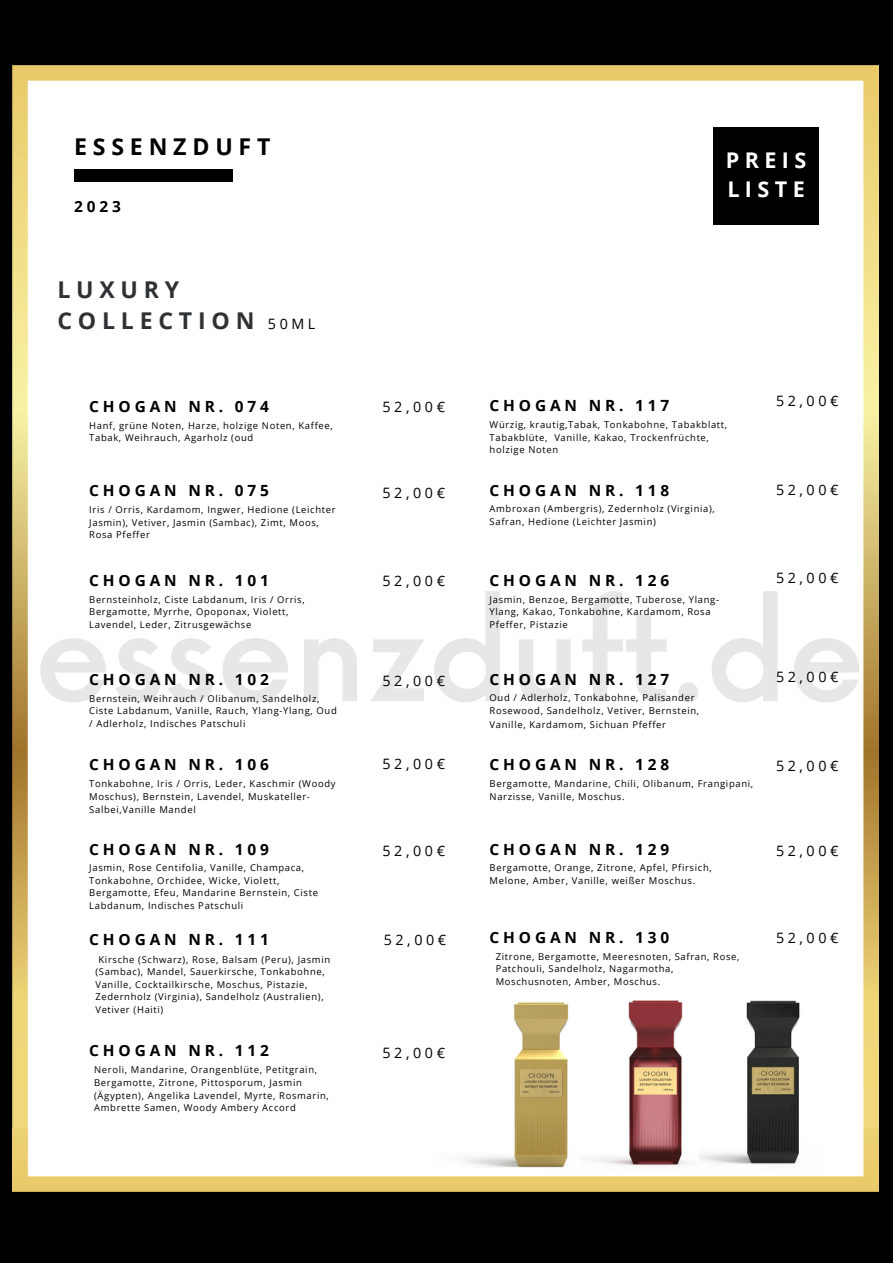
<style>
.page{position:relative;width:893px;height:1264px;background:#fff}
.page>*{position:absolute;margin:0;border:0;box-sizing:border-box;transform-origin:0 0}
.t1{font:500 123.75px "Now";color:#000}
.t2{font:700 23.1px/31.5px "Open Sans";letter-spacing:.25em;color:#2f3235}
.t3{font:700 23.1px "Open Sans";letter-spacing:.25em;color:#000}
.t4{font:700 21.6px/29.2px "Open Sans";letter-spacing:.25em;color:#fff}
.t5{font:700 15.45px "Open Sans";letter-spacing:.25em;color:#000}
.t6{font:14.25px "Open Sans";letter-spacing:.25em;color:#000}
.t7{font:9.45px/12.6px "Open Sans";letter-spacing:.07em;color:#000}
</style>
<div class="page">
<div style="left:0;top:0;width:892px;height:1262px;background:#000"></div>
<img style="left:13px;top:65px;width:865px;height:1063px">
<img style="left:13px;top:1128px;width:865px;height:63px">
<img style="left:697px;top:991px;width:127px;height:182px">
<img style="left:558px;top:985px;width:139px;height:188px">
<img style="left:432px;top:975px;width:146px;height:193px">
<h2 class="t3" style="left:74px;top:130px;width:198px">ESSENZDUFT</h2>
<h3 class="t5" style="left:74px;top:195px;width:48px">2023</h3>
<h2 class="t2" style="left:57px;top:273px;width:199px">LUXURY<br>COLLECTION</h2>
<h3 class="t6" style="left:268px;top:314px;width:49px">50ML</h3>
<h3 class="t4" style="left:725px;top:145px;width:82px">PREIS<br>LISTE</h3>
<h3 class="t6" style="left:776px;top:391px;width:64px">52,00€</h3>
<h3 class="t5" style="left:489px;top:395px;width:181px">CHOGAN NR. 117</h3>
<p class="t7" style="left:489px;top:418px;width:239px">Würzig, krautig,Tabak, Tonkabohne, Tabakblatt,<br>Tabakblüte, Vanille, Kakao, Trockenfrüchte, holzige Noten</p>
<h3 class="t5" style="left:489px;top:479px;width:181px">CHOGAN NR. 118</h3>
<p class="t7" style="left:489px;top:502px;width:227px">Ambroxan (Ambergris), Zedernholz (Virginia),<br>Safran, Hedione (Leichter Jasmin)</p>
<h3 class="t5" style="left:89px;top:396px;width:181px">CHOGAN NR. 074</h3>
<p class="t7" style="left:89px;top:419px;width:245px">Hanf, grüne Noten, Harze, holzige Noten, Kaffee,<br>Tabak, Weihrauch, Agarholz (oud</p>
<h3 class="t6" style="left:382px;top:397px;width:64px">52,00€</h3>
<h3 class="t6" style="left:776px;top:480px;width:64px">52,00€</h3>
<h3 class="t5" style="left:89px;top:480px;width:181px">CHOGAN NR. 075</h3>
<p class="t7" style="left:89px;top:503px;width:248px">Iris / Orris, Kardamom, Ingwer, Hedione (Leichter<br>Jasmin), Vetiver, Jasmin (Sambac), Zimt, Moos,<br>Rosa Pfeffer</p>
<h3 class="t5" style="left:89px;top:569px;width:181px">CHOGAN NR. 101</h3>
<p class="t7" style="left:89px;top:592px;width:217px">Bernsteinholz, Ciste Labdanum, Iris / Orris,<br>Bergamotte, Myrrhe, Opoponax, Violett,<br>Lavendel, Leder, Zitrusgewächse</p>
<h3 class="t6" style="left:382px;top:483px;width:64px">52,00€</h3>
<h3 class="t6" style="left:776px;top:567px;width:64px">52,00€</h3>
<h3 class="t5" style="left:489px;top:569px;width:181px">CHOGAN NR. 126</h3>
<p class="t7" style="left:489px;top:592px;width:231px">Jasmin, Benzoe, Bergamotte, Tuberose, Ylang-<br>Ylang, Kakao, Tonkabohne, Kardamom, Rosa<br>Pfeffer, Pistazie</p>
<h3 class="t6" style="left:382px;top:570px;width:64px">52,00€</h3>
<h1 class="t1" style="left:34px;top:590px;width:831px">essenzduft.de</h1>
<h3 class="t6" style="left:776px;top:666px;width:64px">52,00€</h3>
<h3 class="t5" style="left:89px;top:668px;width:181px">CHOGAN NR. 102</h3>
<p class="t7" style="left:89px;top:691px;width:249px">Bernstein, Weihrauch / Olibanum, Sandelholz,<br>Ciste Labdanum, Vanille, Rauch, Ylang-Ylang, Oud / Adlerholz, Indisches Patschuli</p>
<h3 class="t5" style="left:89px;top:753px;width:181px">CHOGAN NR. 106</h3>
<p class="t7" style="left:89px;top:777px;width:248px">Tonkabohne, Iris / Orris, Leder, Kaschmir (Woody<br>Moschus), Bernstein, Lavendel, Muskateller-<br>Salbei,Vanille Mandel</p>
<h3 class="t5" style="left:89px;top:838px;width:181px">CHOGAN NR. 109</h3>
<p class="t7" style="left:89px;top:861px;width:230px">Jasmin, Rose Centifolia, Vanille, Champaca, Tonkabohne, Orchidee, Wicke, Violett, Bergamotte, Efeu, Mandarine Bernstein, Ciste Labdanum, Indisches Patschuli</p>
<h3 class="t5" style="left:89px;top:928px;width:181px">CHOGAN NR. 111</h3>
<p class="t7" style="left:95px;top:952px;width:236px;text-indent:3px">Kirsche (Schwarz), Rose, Balsam (Peru), Jasmin (Sambac), Mandel, Sauerkirsche, Tonkabohne, Vanille, Cocktailkirsche, Moschus, Pistazie, Zedernholz (Virginia), Sandelholz (Australien), Vetiver (Haiti)</p>
<h3 class="t5" style="left:89px;top:1039px;width:181px">CHOGAN NR. 112</h3>
<p class="t7" style="left:94px;top:1063px;width:236px">Neroli, Mandarine, Orangenblüte, Petitgrain, Bergamotte, Zitrone, Pittosporum, Jasmin (Ägypten), Angelika Lavendel, Myrte, Rosmarin, Ambrette Samen, Woody Ambery Accord</p>
<h3 class="t5" style="left:489px;top:668px;width:181px">CHOGAN NR. 127</h3>
<p class="t7" style="left:489px;top:691px;width:211px;line-height:13px">Oud / Adlerholz, Tonkabohne, Palisander<br>Rosewood, Sandelholz, Vetiver, Bernstein,<br>Vanille, Kardamom, Sichuan Pfeffer</p>
<h3 class="t5" style="left:489px;top:753px;width:181px">CHOGAN NR. 128</h3>
<p class="t7" style="left:489px;top:777px;width:265px">Bergamotte, Mandarine, Chili, Olibanum, Frangipani,<br>Narzisse, Vanille, Moschus.</p>
<h3 class="t6" style="left:382px;top:670px;width:64px">52,00€</h3>
<h3 class="t6" style="left:382px;top:754px;width:64px">52,00€</h3>
<h3 class="t6" style="left:776px;top:756px;width:64px">52,00€</h3>
<h3 class="t5" style="left:489px;top:838px;width:181px">CHOGAN NR. 129</h3>
<p class="t7" style="left:489px;top:861px;width:224px">Bergamotte, Orange, Zitrone, Apfel, Pfirsich,<br>Melone, Amber, Vanille, weißer Moschus.</p>
<h3 class="t6" style="left:382px;top:840px;width:64px">52,00€</h3>
<h3 class="t6" style="left:776px;top:840px;width:64px">52,00€</h3>
<h3 class="t5" style="left:489px;top:926px;width:181px">CHOGAN NR. 130</h3>
<p class="t7" style="left:495px;top:949px;width:245px">Zitrone, Bergamotte, Meeresnoten, Safran, Rose,<br>Patchouli, Sandelholz, Nagarmotha,<br>Moschusnoten, Amber, Moschus.</p>
<h3 class="t6" style="left:776px;top:928px;width:64px">52,00€</h3>
<h3 class="t6" style="left:384px;top:929px;width:64px">52,00€</h3>
<h3 class="t6" style="left:382px;top:1043px;width:64px">52,00€</h3>
</div>
